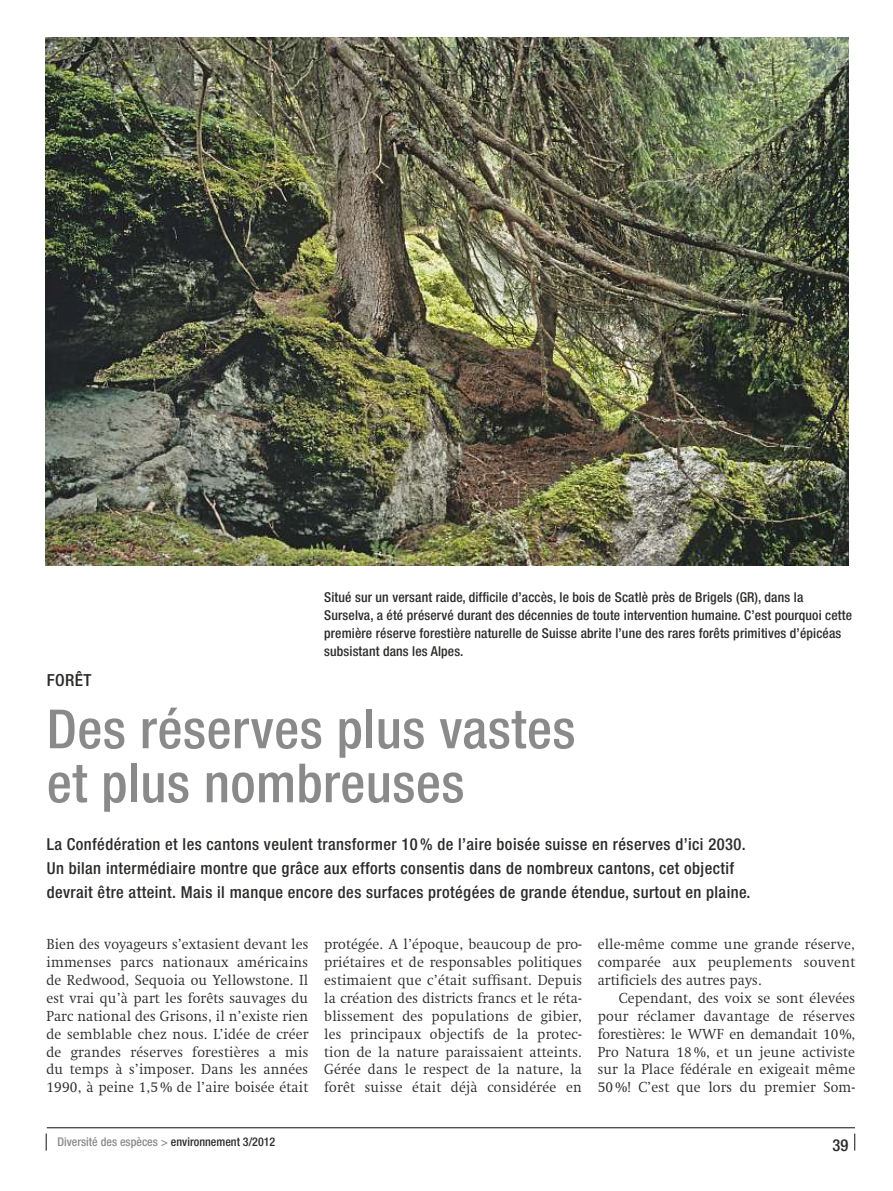
<style>
.page{position:relative;width:893px;height:1191px;background:#fff}
.page>*{position:absolute;margin:0;border:0;box-sizing:border-box;transform-origin:0 0}
.t1{font:500 condensed 54px/54px "Helvetica Neue LT";letter-spacing:.01em;color:#898a89}
.t2{font:500 condensed 16.65px "Helvetica Neue LT";letter-spacing:.02em;color:#2b2b2a;scale:1.04 1}
.t3{font:500 condensed 16.5px/24px "Helvetica Neue LT";letter-spacing:.025em;color:#2b2b2a}
.t4{font:300 14.85px/17.9px "Swift LT Std";letter-spacing:.015em;color:#2b2b2a;text-align:justify;scale:.95 1}
.t5{font:500 condensed 13.65px/18px "Helvetica Neue LT";letter-spacing:.01em;color:#2b2b2a}
.t6{font:500 condensed 12px "Helvetica Neue LT";color:#898a89}
.s1{color:#2b2b2a}
</style>
<div class="page">
<hr style="left:47px;top:1127px;width:808px;height:1px;background:#2b2b2a">
<svg style="left:46px;top:1133px;width:1px;height:17px"></svg>
<svg style="left:854px;top:1133px;width:1px;height:17px"></svg>
<img style="left:46px;top:37px;width:802px;height:529px">
<p class="t2" style="left:47px;top:670px;width:44px">FORêT</p>
<p class="t5" style="left:324px;top:588px;width:529px">Situé sur un versant raide, difficile d’accès, le bois de Scatlè près de Brigels (GR), dans la Surselva, a été préservé durant des décennies de toute intervention humaine. C’est pourquoi cette première réserve forestière naturelle de Suisse abrite l’une des rares forêts primitives d’épicéas subsistant dans les Alpes.</p>
<h1 class="t1" style="left:47px;top:702px;width:530px">Des réserves plus vastes et plus nombreuses</h1>
<p class="t3" style="left:47px;top:832px;width:705px">La Confédération et les cantons veulent transformer 10% de l’aire boisée suisse en réserves d’ici 2030.<br>Un bilan intermédiaire montre que grâce aux efforts consentis dans de nombreux cantons, cet objectif devrait être atteint. Mais il manque encore des surfaces protégées de grande étendue, surtout en plaine.</p>
<p class="t4" style="left:47px;top:935px;width:277px">Bien des voyageurs s’extasient devant les immenses parcs nationaux américains de Redwood, Sequoia ou Yellowstone. Il est vrai qu’à part les forêts sauvages du Parc national des Grisons, il n’existe rien de semblable chez nous. L’idée de créer de grandes réserves forestières a mis du temps à s’imposer. Dans les années 1990, à peine 1,5 % de l’aire boisée était</p>
<p class="t4" style="left:324px;top:935px;width:273px">protégée. A l’époque, beaucoup de pro&shy;priétaires et de responsables politiques estimaient que c’était suffisant. Depuis la création des districts francs et le réta&shy;blissement des populations de gibier, les principaux objectifs de la protec&shy;tion de la nature paraissaient atteints.<br>Gérée dans le respect de la nature, la forêt suisse était déjà considérée en</p>
<p class="t4" style="left:598px;top:935px;width:273px">elle-même comme une grande réserve, comparée aux peuplements souvent artificiels des autres pays.</p>
<p class="t4" style="left:598px;top:988px;width:273px;text-indent:21px">Cependant, des voix se sont élevées pour réclamer davantage de réserves forestières: le WWF en demandait 10%, Pro Natura 18 %, et un jeune activiste sur la Place fédérale en exigeait même 50 %! C’est que lors du premier Som-</p>
<p class="t6" style="left:57px;top:1134px;width:219px">Diversité des espèces &gt; <span class="s1">environnement 3/2012</span></p>
<p class="t3" style="left:832px;top:1132px;width:17px">39</p>
</div>
